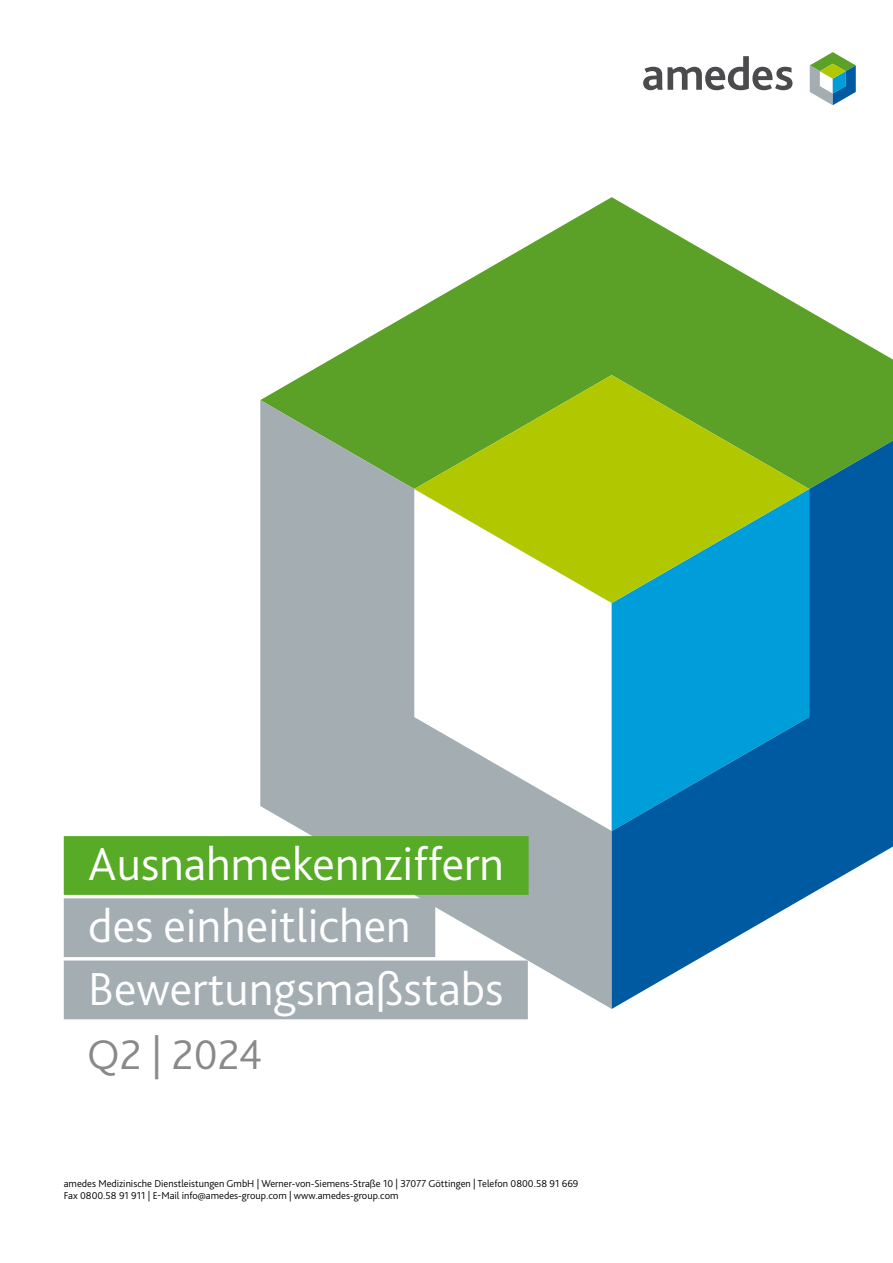
<style>
.page{position:relative;width:893px;height:1263px;background:#fff}
.page>*{position:absolute;margin:0;border:0;box-sizing:border-box;transform-origin:0 0}
.t1{font:300 48.45px/62.2px "Bliss Pro";color:#fff}
.t2{font:300 43.5px "Bliss Pro";color:#88898b}
.t3{font:300 10.5px/12.6px "Bliss Pro";color:#000}
</style>
<div class="page">
<svg style="left:643px;top:56px;width:149px;height:34px"></svg>
<svg style="left:810px;top:52px;width:46px;height:53px"></svg>
<svg style="left:260px;top:197px;width:633px;height:203px;fill:#5ba128"></svg>
<svg style="left:260px;top:400px;width:352px;height:609px;background:#a7b4b0"></svg>
<svg style="left:414px;top:603px;width:198px;height:228px"></svg>
<svg style="left:414px;top:375px;width:395px;height:228px"></svg>
<svg style="left:612px;top:400px;width:281px;height:609px;background:#3f949f"></svg>
<div style="left:64px;top:836px;width:465px;height:59px;background:#57ab27"></div>
<div style="left:64px;top:898px;width:371px;height:59px;background:#a3adb2"></div>
<div style="left:64px;top:960px;width:464px;height:59px;background:#a3adb2"></div>
<h1 class="t1" style="left:88px;top:833px;width:417px">Ausnahmekennziffern des einheitlichen<br>Bewertungsmaßstabs</h1>
<h2 class="t2" style="left:87px;top:1028px;width:177px">Q2 | 2024</h2>
<p class="t3" style="left:64px;top:1177px;width:516px">amedes Medizinische Dienstleistungen GmbH | Werner-von-Siemens-Straße 10 | 37077 Göttingen | Telefon 0800.58 91 669<br>Fax 0800.58 91 911 | E-Mail info@amedes-group.com | www.amedes-group.com</p>
</div>
